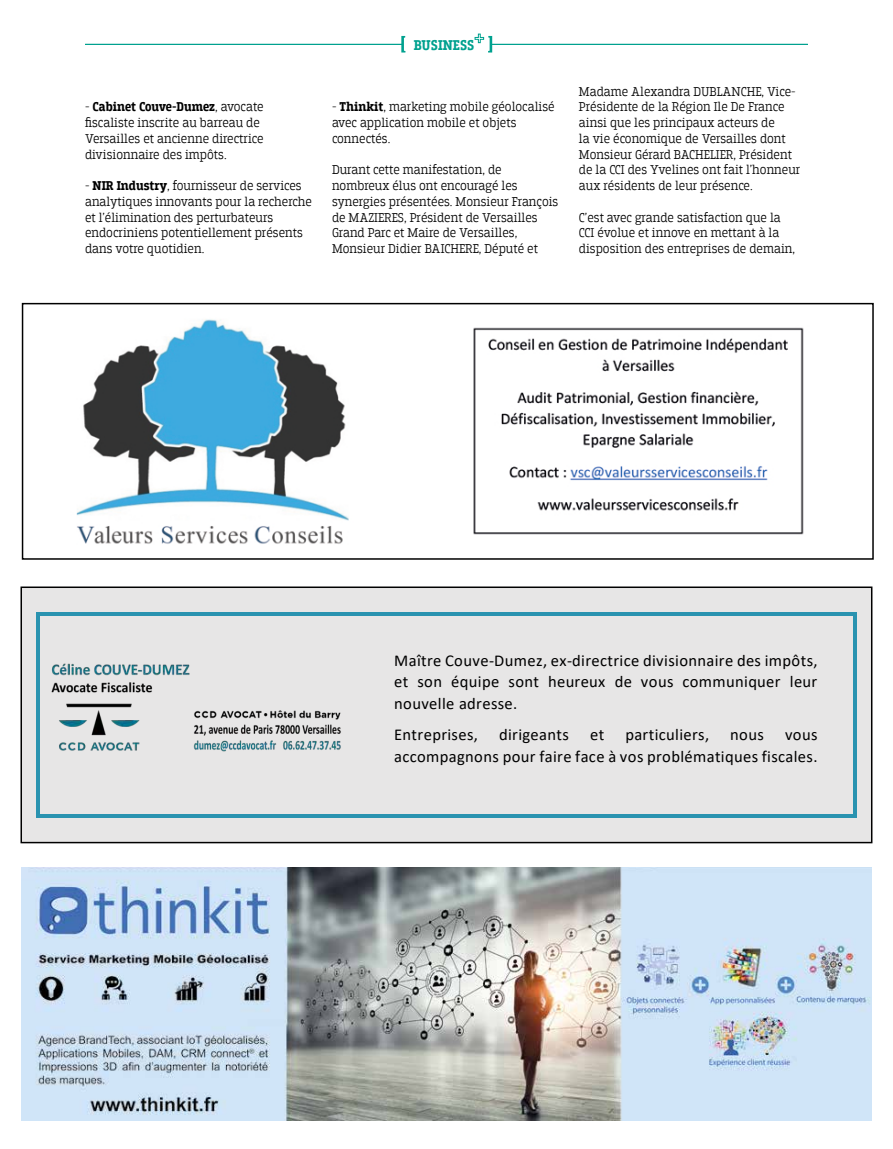
<style>
.page{position:relative;width:893px;height:1149px;background:#fff}
.page>*{position:absolute;margin:0;border:0;box-sizing:border-box;transform-origin:0 0}
.t1{font:16.5px/21.8px "Calibri";letter-spacing:.02em;color:#000;text-align:justify}
.t2{font:700 15px "Breakers Slab W00";color:#00a18f}
.t3{font:300 13.5px/15.8px "Breakers Slab W00";color:#000}
.s1{font-weight:700}
</style>
<div class="page">
<hr style="left:85px;top:44px;width:723px;height:1px;background:#00a18f">
<div style="left:402px;top:30px;width:89px;height:28px;background:#fff"></div>
<svg style="left:401px;top:36px;width:4px;height:16px"></svg>
<svg style="left:474px;top:33px;width:18px;height:19px"></svg>
<img style="left:21px;top:867px;width:851px;height:253px">
<div style="left:21px;top:587px;width:851px;height:255px;background:#e7e6e6"></div>
<img style="left:39px;top:615px;width:342px;height:172px">
<hr style="left:39px;top:612px;width:815px;height:3px;background:#2a93b0">
<hr style="left:36px;top:615px;width:3px;height:198px;background:#2a93b0">
<hr style="left:854px;top:615px;width:3px;height:198px;background:#2a93b0">
<svg style="left:36px;top:813px;width:3px;height:4px"></svg>
<svg style="left:39px;top:813px;width:815px;height:4px;fill:#2a93b0"></svg>
<svg style="left:854px;top:813px;width:3px;height:4px"></svg>
<div style="left:21px;top:586px;width:851px;height:257px;border:2px solid #000"></div>
<img style="left:76px;top:319px;width:728px;height:225px">
<div style="left:22px;top:303px;width:852px;height:256px;border:2px solid #000"></div>
<p class="t3" style="left:85px;top:99px;width:180px">- <span class="s1">Cabinet Couve-Dumez</span>, avocate fiscaliste inscrite au barreau de<br>Versailles et ancienne directrice divisionnaire des impôts.</p>
<p class="t3" style="left:85px;top:178px;width:228px">- <span class="s1">NIR Industry</span>, fournisseur de services analytiques innovants pour la recherche et l’élimination des perturbateurs endocriniens potentiellement présents dans votre quotidien.</p>
<p class="t2" style="left:414px;top:37px;width:62px">BUSINESS</p>
<p class="t3" style="left:332px;top:99px;width:224px">- <span class="s1">Thinkit</span>, marketing mobile géolocalisé avec application mobile et objets connectés.</p>
<p class="t3" style="left:332px;top:162px;width:228px">Durant cette manifestation, de nombreux élus ont encouragé les synergies présentées. Monsieur François de MAZIERES, Président de Versailles Grand Parc et Maire de Versailles, Monsieur Didier BAICHERE, Député et</p>
<p class="t3" style="left:579px;top:83px;width:223px">Madame Alexandra DUBLANCHE, Vice-Présidente de la Région Ile De France ainsi que les principaux acteurs de<br>la vie économique de Versailles dont Monsieur Gérard BACHELIER, Président de la CCI des Yvelines ont fait l’honneur aux résidents de leur présence.</p>
<p class="t3" style="left:579px;top:209px;width:218px">C’est avec grande satisfaction que la<br>CCI évolue et innove en mettant à la disposition des entreprises de demain,</p>
<p class="t1" style="left:394px;top:648px;width:425px">Maître Couve-Dumez, ex-directrice divisionnaire des impôts, et son équipe sont heureux de vous communiquer leur nouvelle adresse.</p>
<p class="t1" style="left:394px;top:723px;width:85px">Entreprises,</p>
<p class="t1" style="left:499px;top:723px;width:71px">dirigeants</p>
<p class="t1" style="left:590px;top:723px;width:16px">et</p>
<p class="t1" style="left:625px;top:723px;width:85px">particuliers,</p>
<p class="t1" style="left:730px;top:723px;width:35px">nous</p>
<p class="t1" style="left:394px;top:723px;width:425px;text-align:right">vous<br>accompagnons pour faire face à vos problématiques fiscales.</p>
</div>
